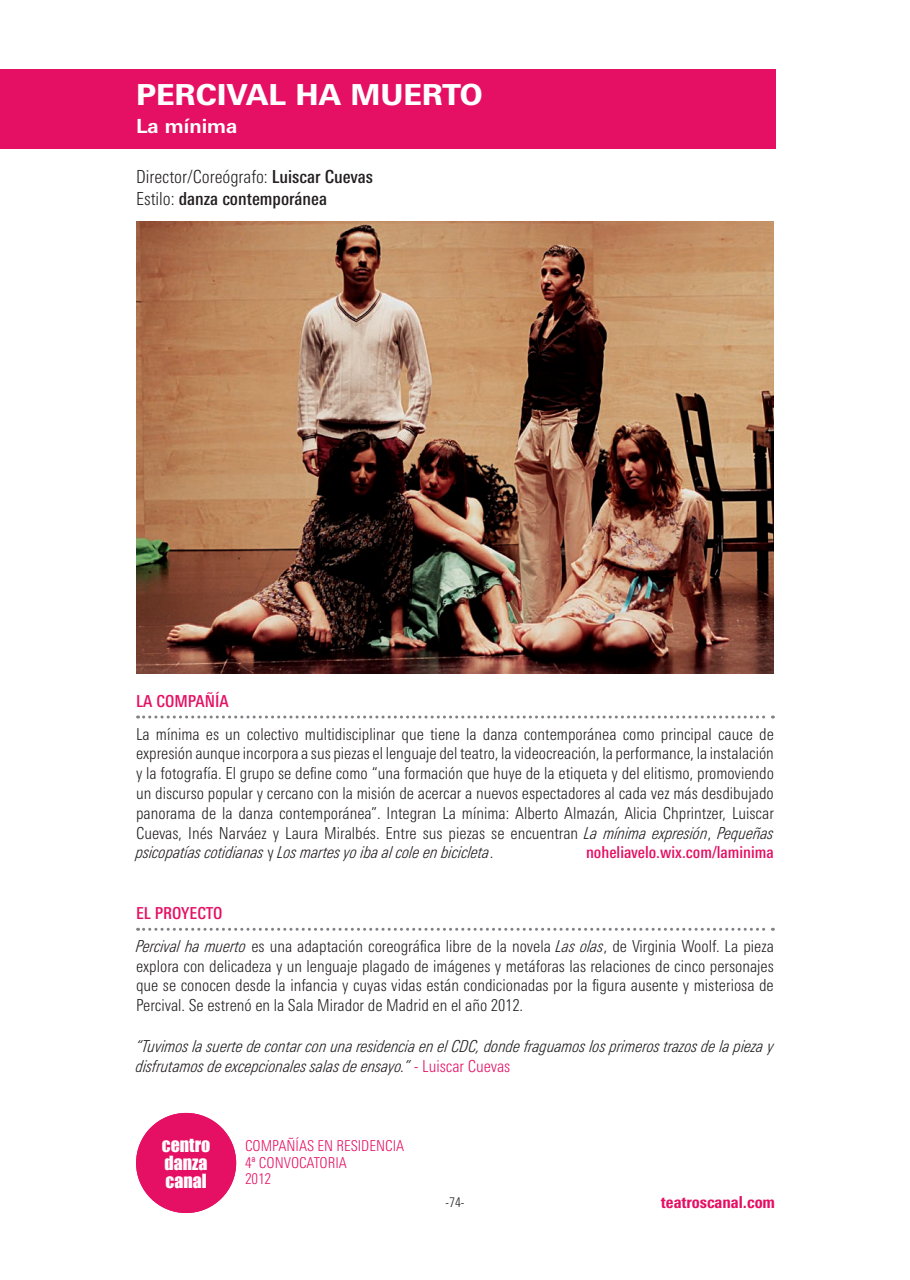
<style>
.page{position:relative;width:910px;height:1280px;background:#fff}
.page>*{position:absolute;margin:0;border:0;box-sizing:border-box;transform-origin:0 0}
._01_TÍTULO{font:800 28.95px "Linotype Univers Basic";color:#fff}
._02_COMPAÑÍA{font:700 19.5px "Linotype Univers Basic";color:#fff}
._03_FICHA{font:500 condensed 18px/21.6px "Linotype Univers";color:#231f20}
.t1{font:18px/18.1px "Impact";color:#fff}
._05_DESCRIPCIÓN{font:300 condensed 16.5px/19.8px "Linotype Univers";color:#231f20;text-align:justify}
._06_CITA{font:italic 300 condensed 16.5px/19.8px "Linotype Univers";color:#231f20}
._05_DESCRIPCIÓN-2{font:500 condensed 16.5px "Linotype Univers";color:#e50f63}
._04_LA_COMPAÑÍA_EL_P{font:500 condensed 16.5px "Linotype Univers";color:#e50f63}
.t2{font:800 condensed 16.5px "Linotype Univers";color:#e50f63}
._00_COMPAÑIAS_CONVOC{font:300 condensed 15px "Linotype Univers";color:#e50f63}
.t3{font:300 condensed 13.5px "Linotype Univers";color:#231f20}
.s1{font-weight:300}
.s2{font-style:italic}
.s3{font-style:normal;color:#e50f63}
</style>
<div class="page">
<div style="left:136px;top:1113px;width:100px;height:100px;background:#e50f63;border-radius:50%"></div>
<div style="left:0;top:69px;width:775px;height:80px;background:#e50f63"></div>
<svg style="left:138px;top:715px;width:635px;height:3px"></svg>
<svg style="left:138px;top:928px;width:635px;height:3px"></svg>
<img style="left:136px;top:222px;width:638px;height:452px">
<p class="_01_TÍTULO" style="left:136px;top:77px;width:348px">PERCIVAL HA MUERTO</p>
<p class="_02_COMPAÑÍA" style="left:136px;top:114px;width:103px">La mínima</p>
<h1 class="_01_TÍTULO" style="left:136px;top:77px;width:298px">EL PESO DEL ALMA</h1>
<p class="_03_FICHA" style="left:136px;top:166px;width:238px"><span class="s1">Director/Coreógrafo:</span> Luiscar Cuevas<br><span class="s1">Estilo:</span> danza contemporánea</p>
<p class="_04_LA_COMPAÑÍA_EL_P" style="left:136px;top:691px;width:94px">La compañía</p>
<p class="_05_DESCRIPCIÓN" style="left:136px;top:724px;width:639px">La mínima es un colectivo multidisciplinar que tiene la danza contemporánea como principal cauce de expresión aunque incorpora a sus piezas el lenguaje del teatro, la videocreación, la performance, la instalación y la fotografía. El grupo se define como “una formación que huye de la etiqueta y del elitismo, promoviendo un discurso popular y cercano con la misión de acercar a nuevos espectadores al cada vez más desdibujado panorama de la danza contemporánea”. Integran La mínima: Alberto Almazán, Alicia Chprintzer, Luiscar Cuevas, Inés Narváez y Laura Miralbés. Entre sus piezas se encuentran <span class="s2">La mínima expresión</span>, <span class="s2">Pequeñas psicopatías cotidianas</span> y <span class="s2">Los martes yo iba al cole en bicicleta</span>.</p>
<p class="_05_DESCRIPCIÓN-2" style="left:586px;top:843px;width:189px">noheliavelo.wix.com/laminima</p>
<p class="_04_LA_COMPAÑÍA_EL_P" style="left:136px;top:904px;width:88px">El proyecto</p>
<p class="_05_DESCRIPCIÓN" style="left:136px;top:936px;width:639px"><span class="s2">Percival ha muerto</span> es una adaptación coreográfica libre de la novela <span class="s2">Las olas</span>, de Virginia Woolf. La pieza explora con delicadeza y un lenguaje plagado de imágenes y metáforas las relaciones de cinco personajes que se conocen desde la infancia y cuyas vidas están condicionadas por la figura ausente y misteriosa de Percival. Se estrenó en la Sala Mirador de Madrid en el año 2012.</p>
<p class="_06_CITA" style="left:136px;top:1036px;width:639px">“Tuvimos la suerte de contar con una residencia en el CDC, donde fraguamos los primeros trazos de la pieza y disfrutamos de excepcionales salas de ensayo.” <span class="s3">- Luiscar Cuevas</span></p>
<p class="t1" style="left:162px;top:1135px;width:50px">centro danza canal</p>
<p class="_00_COMPAÑIAS_CONVOC" style="left:245px;top:1137px;width:10px">compa</p>
<p class="_00_COMPAÑIAS_CONVOC" style="left:286px;top:1137px;width:58px">ñías en residencia</p>
<p class="_00_COMPAÑIAS_CONVOC" style="left:245px;top:1154px;width:23px">4ª convocatoria</p>
<p class="_00_COMPAÑIAS_CONVOC" style="left:245px;top:1170px;width:28px">2012</p>
<p class="t3" style="left:446px;top:1195px;width:20px">-74-</p>
<p class="t2" style="left:661px;top:1192px;width:116px">teatroscanal.com</p>
</div>
